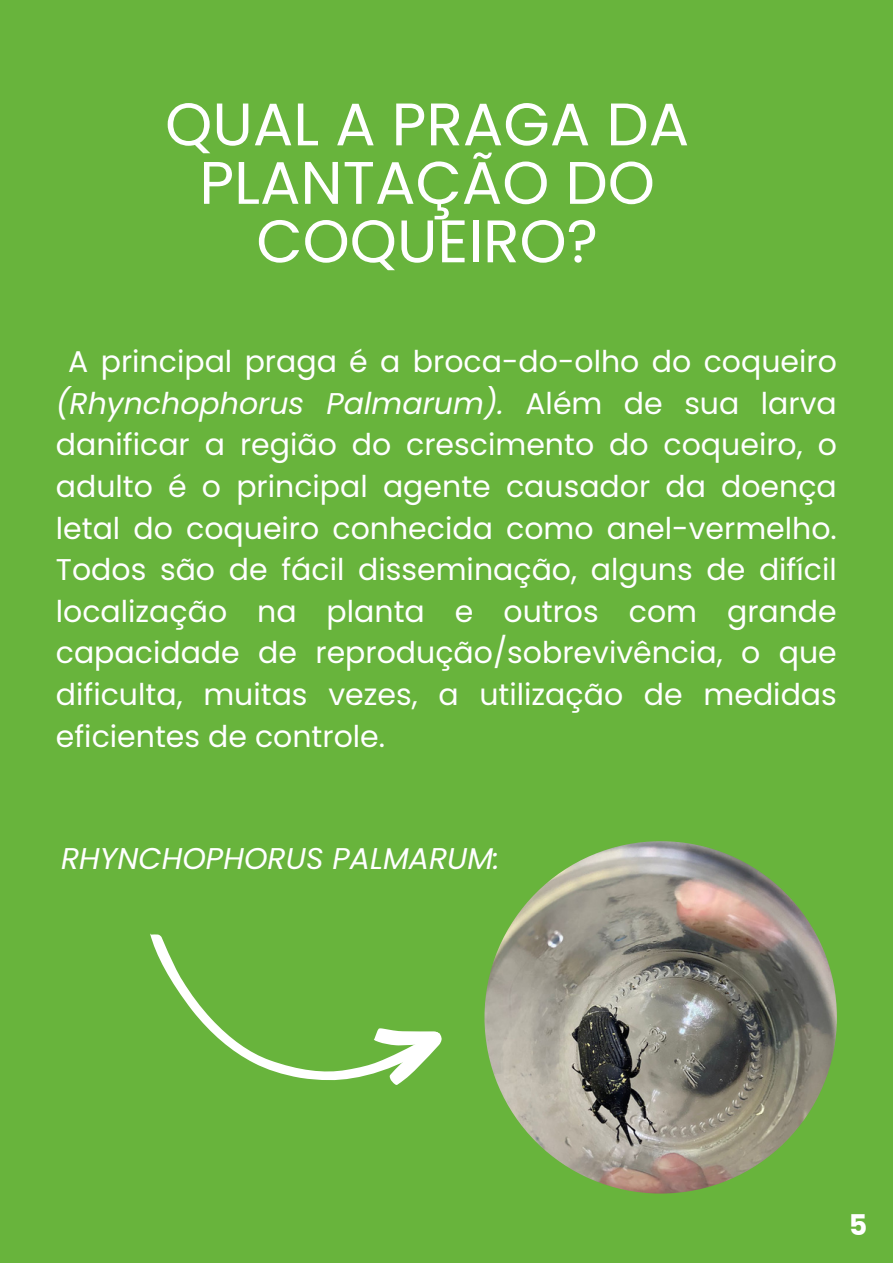
<style>
.page{position:relative;width:893px;height:1264px;background:#fff}
.page>*{position:absolute;margin:0;border:0;box-sizing:border-box;transform-origin:0 0}
.t1{font:60px/58.5px "Poppins";color:#fff;text-align:center}
.t2{font:30px/41.5px "Poppins";color:#fff;text-align:justify}
.t3{font:italic 30px "Poppins";color:#fff}
.t4{font:700 28.5px "Poppins";color:#fff}
.s1{font-style:italic}
</style>
<div class="page">
<div style="left:0;top:0;width:892px;height:1262px;background:#68b43c"></div>
<img style="left:484px;top:841px;width:352px;height:352px;border-radius:50%">
<svg style="left:150px;top:933px;width:210px;height:148px"></svg>
<svg style="left:360px;top:1028px;width:82px;height:57px"></svg>
<p class="t1" style="left:165px;top:95px;width:525px">QUAL A PRAGA DA<br>PLANTAÇÃO DO<br>COQUEIRO?</p>
<p class="t2" style="left:56px;top:341px;width:782px;text-indent:12px">A principal praga é a broca-do-olho do coqueiro <span class="s1">(Rhynchophorus Palmarum).</span> Além de sua larva danificar a região do crescimento do coqueiro, o adulto é o principal agente causador da doença letal do coqueiro conhecida como anel-vermelho.<br>Todos são de fácil disseminação, alguns de difícil localização na planta e outros com grande capacidade de reprodução/sobrevivência, o que dificulta, muitas vezes, a utilização de medidas eficientes de controle.</p>
<p class="t3" style="left:61px;top:837px;width:440px">RHYNCHOPHORUS PALMARUM:</p>
<p class="t4" style="left:848px;top:1204px;width:20px">5</p>
</div>
